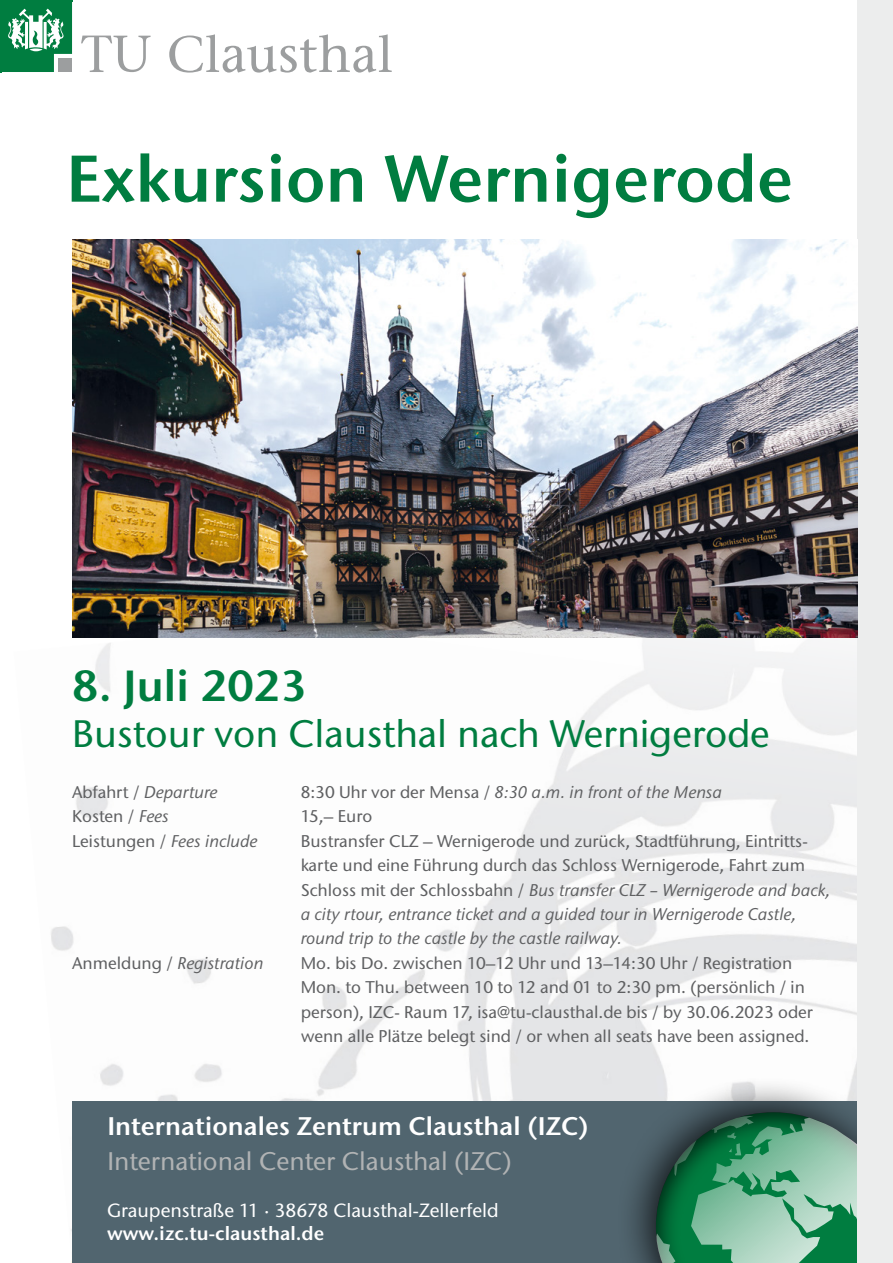
<style>
.page{position:relative;width:893px;height:1263px;background:#fff}
.page>*{position:absolute;margin:0;border:0;box-sizing:border-box;transform-origin:0 0}
.Einf__Abs{font:600 65.7px "Stone Sans ITC Std";color:#007d40}
.Einf__Abs-2{font:600 43.5px "Stone Sans ITC Std";color:#007d40}
.Einf__Abs-3{font:500 38.25px "Stone Sans ITC Std";color:#007d40}
.Einf__Abs-4{font:600 25.5px "Stone Sans ITC Std";color:#fff}
.Einf__Abs-5{font:500 25.5px "Stone Sans ITC Std";color:#b1b3b4}
.bodytext{font:500 19.05px/23px "Stone Sans ITC Std";color:#fff}
.Einf__Abs-6{font:500 16.95px/24.5px "Stone Sans ITC Std";color:#5f6062}
.Einf__Abs-7{font:italic 500 16.95px "Stone Sans ITC Std";color:#5f6062}
.s1{font-style:normal}
.s2{font-style:italic}
.s3{font-weight:600}
</style>
<div class="page">
<img style="left:51px;top:637px;width:806px;height:626px">
<div style="left:72px;top:1101px;width:791px;height:162px;background:#51656f"></div>
<div style="left:616px;top:1076px;width:277px;height:187px;background:#000;opacity:.75"></div>
<div style="left:645px;top:1104px;width:248px;height:159px;background:#000;opacity:.75"></div>
<svg style="left:655px;top:1112px;width:202px;height:151px;background:#56987a"></svg>
<svg style="left:0;top:0;width:72px;height:72px"></svg>
<svg style="left:81px;top:36px;width:70px;height:36px"></svg>
<svg style="left:169px;top:34px;width:223px;height:39px"></svg>
<div style="left:857px;top:0;width:36px;height:1263px;background:#eceded"></div>
<img style="left:72px;top:240px;width:785px;height:397px">
<p class="Einf__Abs" style="left:66px;top:137px;width:728px">Exkursion Wernigerode</p>
<p class="Einf__Abs-2" style="left:72px;top:658px;width:236px">8. Juli 2023</p>
<p class="Einf__Abs-3" style="left:72px;top:710px;width:699px">Bustour von Clausthal nach Wernigerode</p>
<p class="Einf__Abs-7" style="left:72px;top:782px;width:147px"><span class="s1">Abfahrt /</span> Departure</p>
<p class="Einf__Abs-7" style="left:301px;top:782px;width:423px"><span class="s1">8:30 Uhr vor der Mensa /</span> 8:30 a.m. in front of the Mensa</p>
<p class="Einf__Abs-6" style="left:72px;top:804px;width:98px">Kosten / <span class="s2">Fees</span></p>
<p class="Einf__Abs-6" style="left:301px;top:804px;width:73px">15,– Euro</p>
<p class="Einf__Abs-6" style="left:72px;top:829px;width:187px">Leistungen / <span class="s2">Fees include</span></p>
<p class="Einf__Abs-6" style="left:301px;top:829px;width:531px">Bustransfer CLZ – Wernigerode und zurück, Stadtführung, Eintritts&shy;karte und eine Führung durch das Schloss Wernigerode, Fahrt zum Schloss mit der Schlossbahn / <span class="s2">Bus transfer CLZ – Wernigerode and back, a city rtour, entrance ticket and a guided tour in Wernigerode Castle, round trip to the castle by the castle railway.</span></p>
<p class="Einf__Abs-7" style="left:72px;top:953px;width:193px"><span class="s1">Anmeldung /</span> Registration</p>
<p class="Einf__Abs-6" style="left:301px;top:950px;width:514px">Mo. bis Do. zwischen 10–12 Uhr und 13–14:30 Uhr / Registration Mon. to Thu. between 10 to 12 and 01 to 2:30 pm. (persönlich / in person), IZC- Raum 17, isa@tu-clausthal.de bis / by 30.06.2023 oder wenn alle Plätze belegt sind / or when all seats have been assigned.</p>
<p class="Einf__Abs-4" style="left:107px;top:1110px;width:483px">Internationales Zentrum Clausthal (IZC)</p>
<p class="Einf__Abs-5" style="left:107px;top:1146px;width:405px">International Center Clausthal (IZC)</p>
<p class="bodytext" style="left:107px;top:1199px;width:393px">Graupenstraße 11 · 38678 Clausthal-Zellerfeld <span class="s3">www.izc.tu-clausthal.de</span></p>
</div>
